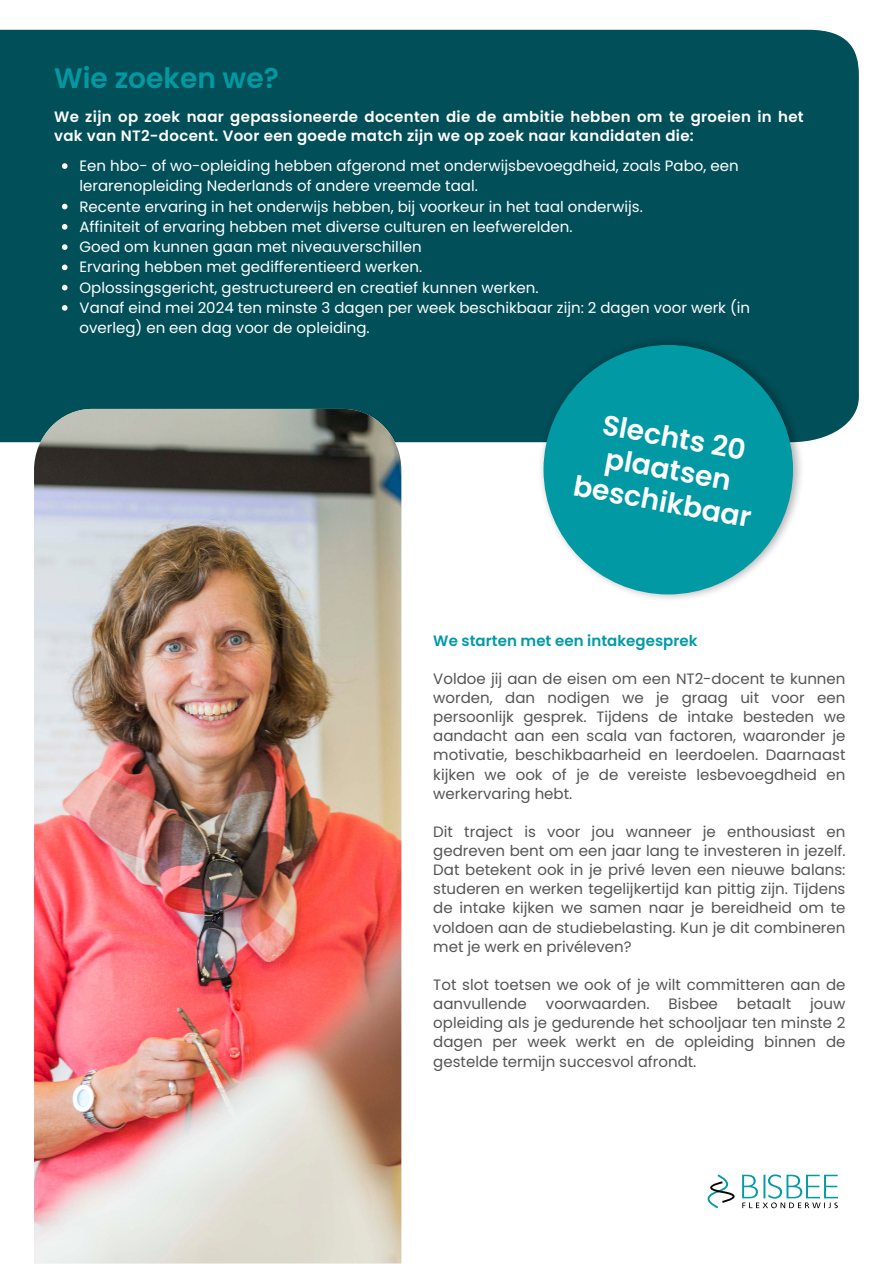
<style>
.page{position:relative;width:893px;height:1264px;background:#fff}
.page>*{position:absolute;margin:0;border:0;box-sizing:border-box;transform-origin:0 0}
.t1{font:600 28.05px "Poppins";color:#fff}
.t2{font:600 28.05px "Poppins";color:#0299a0}
.t3{font:15px/19.2px "Poppins";color:#555454;text-align:justify}
.t4{font:15px/20.2px "Poppins";color:#fff}
.t5{font:600 15px/19.2px "Poppins";letter-spacing:.02em;color:#fff}
.t6{font:600 15px "Poppins";color:#009aa5}
</style>
<div class="page">
<div style="left:0;top:30px;width:858px;height:412px;background:#004f59"></div>
<img style="left:34px;top:409px;width:367px;height:854px">
<svg style="left:707px;top:1174px;width:27px;height:34px"></svg>
<svg style="left:742px;top:1174px;width:95px;height:34px"></svg>
<svg style="left:62px;top:163px;width:6px;height:6px"></svg>
<svg style="left:62px;top:204px;width:6px;height:5px"></svg>
<svg style="left:62px;top:224px;width:6px;height:6px"></svg>
<svg style="left:62px;top:244px;width:6px;height:6px"></svg>
<svg style="left:62px;top:264px;width:6px;height:6px"></svg>
<svg style="left:62px;top:285px;width:6px;height:5px"></svg>
<svg style="left:62px;top:305px;width:6px;height:6px"></svg>
<img style="left:540px;top:337px;width:264px;height:262px">
<div style="left:543px;top:345px;width:250px;height:249px;background:#0099a4;border-radius:50%"></div>
<h2 class="t2" style="left:54px;top:59px;width:226px">Wie zoeken we?</h2>
<p class="t5" style="left:54px;top:107px;width:751px">We zijn op zoek naar gepassioneerde docenten die de ambitie hebben om te groeien in het vak van NT2-docent. Voor een goede match zijn we op zoek naar kandidaten die:</p>
<p class="t4" style="left:79px;top:156px;width:660px">Een hbo- of wo-opleiding hebben afgerond met onderwijsbevoegdheid, zoals Pabo, een lerarenopleiding Nederlands of andere vreemde taal.</p>
<p class="t4" style="left:79px;top:196px;width:564px">Recente ervaring in het onderwijs hebben, bij voorkeur in het taal onderwijs.</p>
<p class="t4" style="left:79px;top:216px;width:494px">Affiniteit of ervaring hebben met diverse culturen en leefwerelden.</p>
<h1 class="t4" style="left:79px;top:237px;width:343px">Goed om kunnen gaan met niveauverschillen</h1>
<p class="t4" style="left:79px;top:257px;width:344px">Ervaring hebben met gedifferentieerd werken.</p>
<h2 class="t4" style="left:79px;top:277px;width:460px">Oplossingsgericht, gestructureerd en creatief kunnen werken.</h2>
<p class="t4" style="left:79px;top:297px;width:672px">Vanaf eind mei 2024 ten minste 3 dagen per week beschikbaar zijn: 2 dagen voor werk (in overleg) en een dag voor de opleiding.</p>
<p class="t1" style="left:606px;top:405px;width:146px;rotate:10deg">Slechts 20</p>
<p class="t1" style="left:577px;top:466px;width:181px;rotate:10deg">beschikbaar</p>
<p class="t1" style="left:609px;top:439px;width:129px;rotate:10deg">plaatsen</p>
<p class="t6" style="left:433px;top:630px;width:266px">We starten met een intakegesprek</p>
<p class="t3" style="left:433px;top:669px;width:413px">Voldoe jij aan de eisen om een NT2-docent te kunnen worden, dan nodigen we je graag uit voor een persoonlijk gesprek. Tijdens de intake besteden we aandacht aan een scala van factoren, waaronder je motivatie, beschikbaarheid en leerdoelen. Daarnaast kijken we ook of je de vereiste lesbevoegdheid en werkervaring hebt.</p>
<p class="t3" style="left:433px;top:822px;width:413px">Dit traject is voor jou wanneer je enthousiast en gedreven bent om een jaar lang te investeren in jezelf.<br>Dat betekent ook in je privé leven een nieuwe balans: studeren en werken tegelijkertijd kan pittig zijn. Tijdens de intake kijken we samen naar je bereidheid om te voldoen aan de studiebelasting. Kun je dit combineren met je werk en privéleven?</p>
<p class="t3" style="left:433px;top:975px;width:413px">Tot slot toetsen we ook of je wilt committeren aan de aanvullende</p>
<p class="t3" style="left:433px;top:994px;width:413px;text-indent:377px">jouw opleiding als je gedurende het schooljaar ten minste 2 dagen per week werkt en de opleiding binnen de gestelde termijn succesvol afrondt.</p>
<p class="t3" style="left:546px;top:994px;width:105px">voorwaarden.</p>
<p class="t3" style="left:668px;top:994px;width:51px">Bisbee</p>
<p class="t3" style="left:736px;top:994px;width:56px">betaalt</p>
</div>
